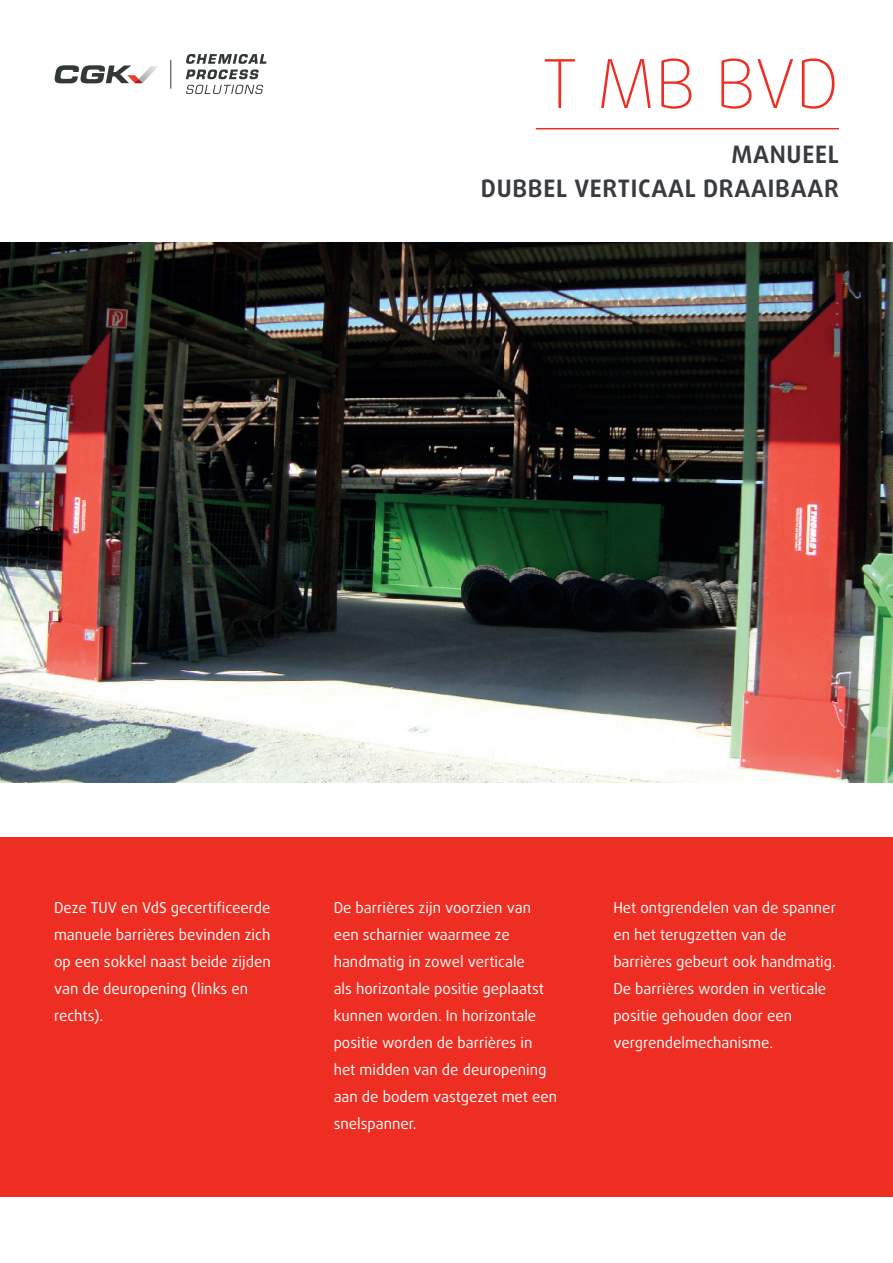
<style>
.page{position:relative;width:893px;height:1263px;background:#fff}
.page>*{position:absolute;margin:0;border:0;box-sizing:border-box;transform-origin:0 0}
.CGK_kop2{font:100 67.5px "Daxline Pro";color:#ee2e22}
.CGK_kop2ondertitel{font:700 24px "Daxline Pro";letter-spacing:.03em;color:#383b3f}
.Alineastijl_1{font:15px/27px "Daxline Pro";color:#fff}
</style>
<div class="page">
<div style="left:0;top:837px;width:893px;height:359px;background:#ee2e22"></div>
<hr style="left:536px;top:128px;width:303px;height:1px;background:#ee2e22">
<img style="left:0;top:243px;width:893px;height:540px">
<svg style="left:54px;top:65px;width:104px;height:18px"></svg>
<svg style="left:186px;top:85px;width:78px;height:9px"></svg>
<svg style="left:186px;top:54px;width:81px;height:25px"></svg>
<svg style="left:171px;top:60px;width:1px;height:29px"></svg>
<p class="CGK_kop2" style="left:542px;top:39px;width:298px">T MB BVD</p>
<p class="CGK_kop2ondertitel" style="left:731px;top:139px;width:109px">MANUEEL</p>
<p class="CGK_kop2ondertitel" style="left:481px;top:173px;width:360px">DUBBEL VERTICAAL DRAAIBAAR</p>
<p class="Alineastijl_1" style="left:54px;top:894px;width:218px">Deze TUV en VdS gecertificeerde manuele barrières bevinden zich op een sokkel naast beide zijden van de deuropening (links en rechts).</p>
<p class="Alineastijl_1" style="left:334px;top:894px;width:225px">De barrières zijn voorzien van een scharnier waarmee ze handmatig in zowel verticale<br>als horizontale positie geplaatst kunnen worden. In horizontale positie worden de barrières in het midden van de deuropening aan de bodem vastgezet met een snelspanner.</p>
<p class="Alineastijl_1" style="left:613px;top:894px;width:224px">Het ontgrendelen van de spanner en het terugzetten van de barrières gebeurt ook handmatig.<br>De barrières worden in verticale positie gehouden door een vergrendelmechanisme.</p>
</div>
